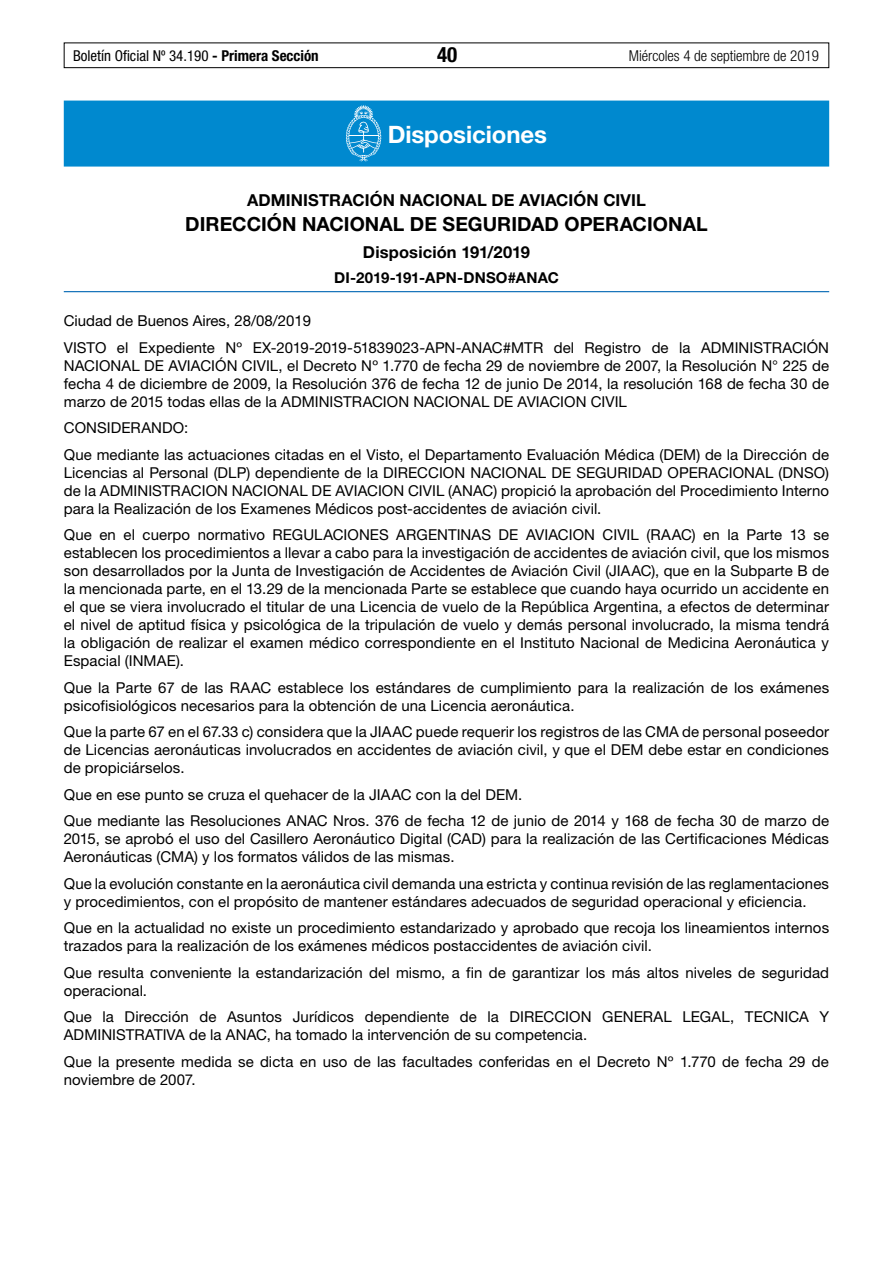
<style>
.page{position:relative;width:893px;height:1263px;background:#fff}
.page>*{position:absolute;margin:0;border:0;box-sizing:border-box;transform-origin:0 0}
.t1{font:700 24px "Helvetica Neue LT Std";letter-spacing:-.005em;color:#fff}
.t2{font:700 condensed 21px "Helvetica Neue LT Std";color:#000}
.t3{font:700 19.5px "Helvetica Neue LT Std";color:#000}
.t4{font:700 16.5px "Helvetica Neue LT Std";letter-spacing:.005em;color:#000}
.t5{font:15px/18px "Helvetica Neue LT Std";letter-spacing:.005em;color:#000}
.t6{font:condensed 15px "Helvetica Neue LT Std";color:#000}
.t7{font:300 condensed 15px "Helvetica Neue LT Std";color:#000}
.t8{font:700 15px "Helvetica Neue LT Std";letter-spacing:.01em;color:#000}
.s1{font-weight:700}
</style>
<div class="page">
<div style="left:64px;top:43px;width:765px;height:25px;border:1px solid #000"></div>
<div style="left:64px;top:101px;width:765px;height:66px;background:#0089cf"></div>
<hr style="left:64px;top:291px;width:765px;height:1px;background:#0066b3">
<svg style="left:346px;top:105px;width:35px;height:56px"></svg>
<p class="t6" style="left:73px;top:47px;width:247px">Boletín Oficial Nº 34.190 <span class="s1">- Primera Sección</span></p>
<h2 class="t2" style="left:437px;top:42px;width:22px">40</h2>
<p class="t7" style="left:629px;top:47px;width:192px">Miércoles 4 de septiembre de 2019</p>
<h1 class="t1" style="left:388px;top:120px;width:161px">Disposiciones</h1>
<p class="t4" style="left:247px;top:190px;width:400px">ADMINISTRACIÓN NACIONAL DE AVIACIÓN CIVIL</p>
<h3 class="t3" style="left:185px;top:212px;width:524px">DIRECCIÓN NACIONAL DE SEGURIDAD OPERACIONAL</h3>
<p class="t4" style="left:363px;top:241px;width:169px">Disposición 191/2019</p>
<p class="t8" style="left:334px;top:268px;width:226px">DI-2019-191-APN-DNSO#ANAC</p>
<p class="t5" style="left:64px;top:307px;width:767px;line-height:26.5px">Ciudad de Buenos Aires, 28/08/2019<br>VISTO el Expediente Nº EX-2019-2019-51839023-APN-ANAC#MTR del Registro de la ADMINISTRACIÓN</p>
<p class="t5" style="left:64px;top:356px;width:767px;text-align:justify">NACIONAL DE AVIACIÓN CIVIL, el Decreto Nº 1.770 de fecha 29 de noviembre de 2007, la Resolución N° 225 de fecha 4 de diciembre de 2009, la Resolución 376 de fecha 12 de junio De 2014, la resolución 168 de fecha 30 de marzo de 2015 todas ellas de la ADMINISTRACION NACIONAL DE AVIACION CIVIL</p>
<p class="t5" style="left:64px;top:414px;width:767px;line-height:26.5px">CONSIDERANDO:<br>Que mediante las actuaciones citadas en el Visto, el Departamento Evaluación Médica (DEM) de la Dirección de</p>
<p class="t5" style="left:64px;top:463px;width:767px;text-align:justify">Licencias al Personal (DLP) dependiente de la DIRECCION NACIONAL DE SEGURIDAD OPERACIONAL (DNSO) de la ADMINISTRACION NACIONAL DE AVIACION CIVIL (ANAC) propició la aprobación del Procedimiento Interno para la Realización de los Examenes Médicos post-accidentes de aviación civil.</p>
<p class="t5" style="left:64px;top:526px;width:767px;text-align:justify">Que en el cuerpo normativo REGULACIONES ARGENTINAS DE AVIACION CIVIL (RAAC) en la Parte 13 se establecen los procedimientos a llevar a cabo para la investigación de accidentes de aviación civil, que los mismos son desarrollados por la Junta de Investigación de Accidentes de Aviación Civil (JIAAC), que en la Subparte B de la mencionada parte, en el 13.29 de la mencionada Parte se establece que cuando haya ocurrido un accidente en el que se viera involucrado el titular de una Licencia de vuelo de la República Argentina, a efectos de determinar el nivel de aptitud física y psicológica de la tripulación de vuelo y demás personal involucrado, la misma tendrá la obligación de realizar el examen médico correspondiente en el Instituto Nacional de Medicina Aeronáutica y Espacial (INMAE).</p>
<p class="t5" style="left:64px;top:678px;width:767px">Que la Parte 67 de las RAAC establece los estándares de cumplimiento para la realización de los exámenes psicofisiológicos necesarios para la obtención de una Licencia aeronáutica.</p>
<p class="t5" style="left:64px;top:723px;width:767px;text-align:justify">Que la parte 67 en el 67.33 c) considera que la JIAAC puede requerir los registros de las CMA de personal poseedor de Licencias aeronáuticas involucrados en accidentes de aviación civil, y que el DEM debe estar en condiciones de propiciárselos.</p>
<p class="t5" style="left:64px;top:781px;width:767px;line-height:26.5px">Que en ese punto se cruza el quehacer de la JIAAC con la del DEM.<br>Que mediante las Resoluciones ANAC Nros. 376 de fecha 12 de junio de 2014 y 168 de fecha 30 de marzo de</p>
<p class="t5" style="left:64px;top:830px;width:767px">2015, se aprobó el uso del Casillero Aeronáutico Digital (CAD) para la realización de las Certificaciones Médicas<br>Aeronáuticas (CMA) y los formatos válidos de las mismas.</p>
<p class="t5" style="left:64px;top:874px;width:767px">Que la evolución constante en la aeronáutica civil demanda una estricta y continua revisión de las reglamentaciones y procedimientos, con el propósito de mantener estándares adecuados de seguridad operacional y eficiencia.</p>
<p class="t5" style="left:64px;top:919px;width:767px">Que en la actualidad no existe un procedimiento estandarizado y aprobado que recoja los lineamientos internos trazados para la realización de los exámenes médicos postaccidentes de aviación civil.</p>
<p class="t5" style="left:64px;top:963px;width:767px">Que resulta conveniente la estandarización del mismo, a fin de garantizar los más altos niveles de seguridad operacional.</p>
<p class="t5" style="left:64px;top:1008px;width:767px">Que la Dirección de Asuntos Jurídicos dependiente de la DIRECCION GENERAL LEGAL, TECNICA Y<br>ADMINISTRATIVA de la ANAC, ha tomado la intervención de su competencia.</p>
<p class="t5" style="left:64px;top:1052px;width:767px">Que la presente medida se dicta en uso de las facultades conferidas en el Decreto Nº 1.770 de fecha 29 de noviembre de 2007.</p>
</div>
